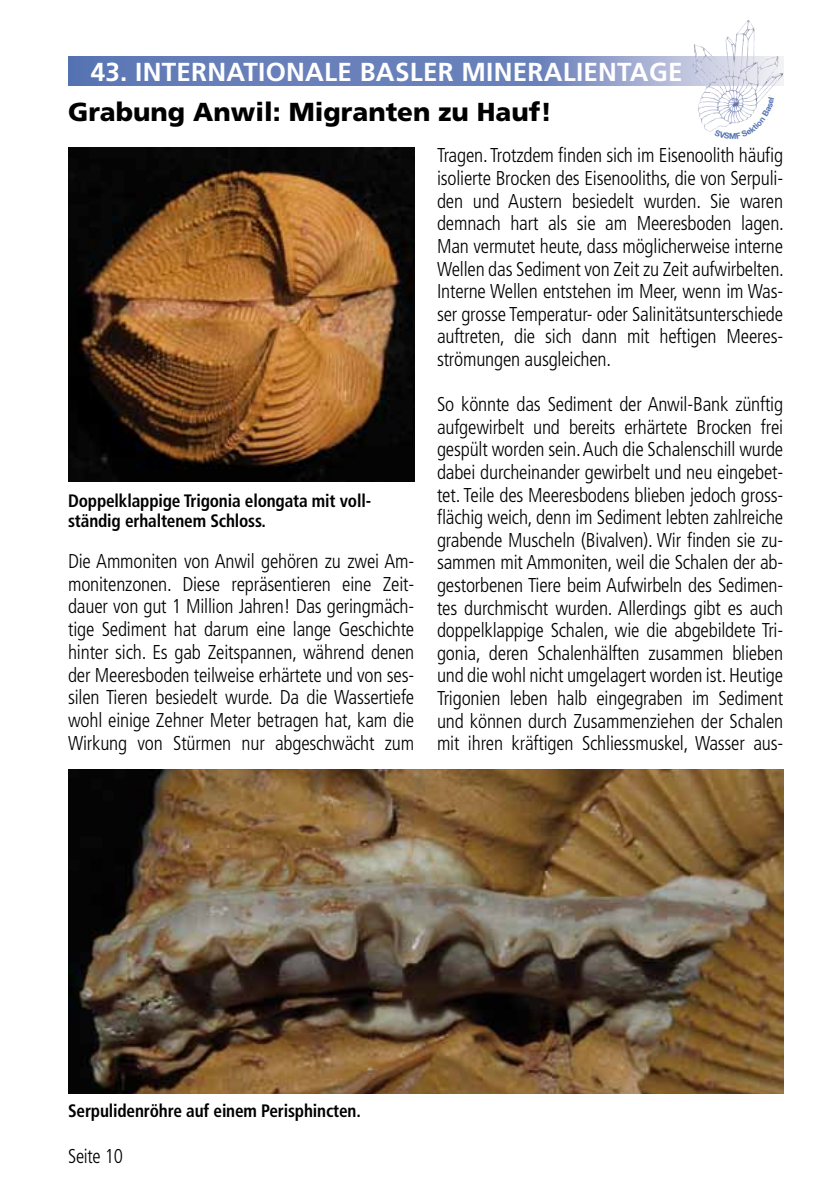
<style>
.page{position:relative;width:840px;height:1191px;background:#fff}
.page>*{position:absolute;margin:0;border:0;box-sizing:border-box;transform-origin:0 0}
.t1{font:700 26px "Frutiger";letter-spacing:.01em;color:#fff}
.t2{font:900 26px "Frutiger";color:#000}
.t3{font:300 condensed 20px/22.6px "Frutiger";letter-spacing:-.01em;color:#000;text-align:justify}
.t4{font:300 condensed 20px "Frutiger";letter-spacing:-.01em;color:#000;scale:.96 1}
.t5{font:700 condensed 18px/20px "Frutiger";letter-spacing:-.01em;color:#000;scale:.96 1}
</style>
<div class="page">
<svg style="left:68px;top:57px;width:714px;height:28px;background:#778cc0"></svg>
<img style="left:691px;top:21px;width:56px;height:75px">
<img style="left:68px;top:147px;width:346px;height:335px">
<img style="left:68px;top:770px;width:714px;height:323px">
<svg style="left:713px;top:96px;width:51px;height:37px"></svg>
<h1 class="t1" style="left:91px;top:56px;width:334px">43. INTERNATIONALE BASLER</h1>
<h1 class="t1" style="left:461px;top:56px;width:41px">MINERALIENTA</h1>
<h1 class="t1" style="left:648px;top:56px;width:31px">GE</h1>
<h1 class="t2" style="left:68px;top:96px;width:485px">Grabung Anwil: Migranten zu Hauf!</h1>
<p class="t3" style="left:437px;top:144px;width:348px;text-align:left">Tragen. Trotzdem finden sich im Eisenoolith häufig isolierte Brocken des Eisenooliths, die von Serpuli&shy;den und Austern besiedelt wurden. Sie waren demnach hart als sie am Meeresboden lagen.<br>Man vermutet heute, dass möglicherweise interne Wellen das Sediment von Zeit zu Zeit aufwirbelten.<br>Interne Wellen entstehen im Meer, wenn im Was&shy;ser grosse Temperatur- oder Salinitätsunterschiede auftreten, die sich dann mit heftigen Meeres&shy;strömungen ausgleichen.</p>
<p class="t3" style="left:437px;top:393px;width:347px">So könnte das Sediment der Anwil-Bank zünftig aufgewirbelt und bereits erhärtete Brocken frei gespült worden sein. Auch die Schalenschill wurde dabei durcheinander gewirbelt und neu eingebet&shy;tet. Teile des Meeresbodens blieben jedoch gross&shy;flächig weich, denn im Sediment lebten zahlreiche grabende Muscheln (Bivalven). Wir finden sie zu&shy;sammen mit Ammoniten, weil die Schalen der ab&shy;gestorbenen Tiere beim Aufwirbeln des Sedimen&shy;tes durchmischt wurden. Allerdings gibt es auch doppelklappige Schalen, wie die abgebildete Tri&shy;gonia, deren Schalenhälften zusammen blieben und die wohl nicht umgelagert worden ist. Heutige Trigonien leben halb eingegraben im Sediment und können durch Zusammenziehen der Schalen mit ihren kräftigen Schliessmuskel, Wasser aus-</p>
<p class="t5" style="left:68px;top:491px;width:315px">Doppelklappige Trigonia elongata mit voll&shy;ständig erhaltenem Schloss.</p>
<p class="t3" style="left:68px;top:550px;width:347px">Die Ammoniten von Anwil gehören zu zwei Am&shy;monitenzonen. Diese repräsentieren eine Zeit&shy;dauer von gut 1 Million Jahren! Das geringmäch&shy;tige Sediment hat darum eine lange Geschichte hinter sich. Es gab Zeitspannen, während denen der Meeresboden teilweise erhärtete und von ses&shy;silen Tieren besiedelt wurde. Da die Wassertiefe wohl einige Zehner Meter betragen hat, kam die Wirkung von Stürmen nur abgeschwächt zum</p>
<p class="t5" style="left:68px;top:1101px;width:306px">Serpulidenröhre auf einem Perisphincten.</p>
<p class="t4" style="left:68px;top:1144px;width:59px">Seite 10</p>
</div>
